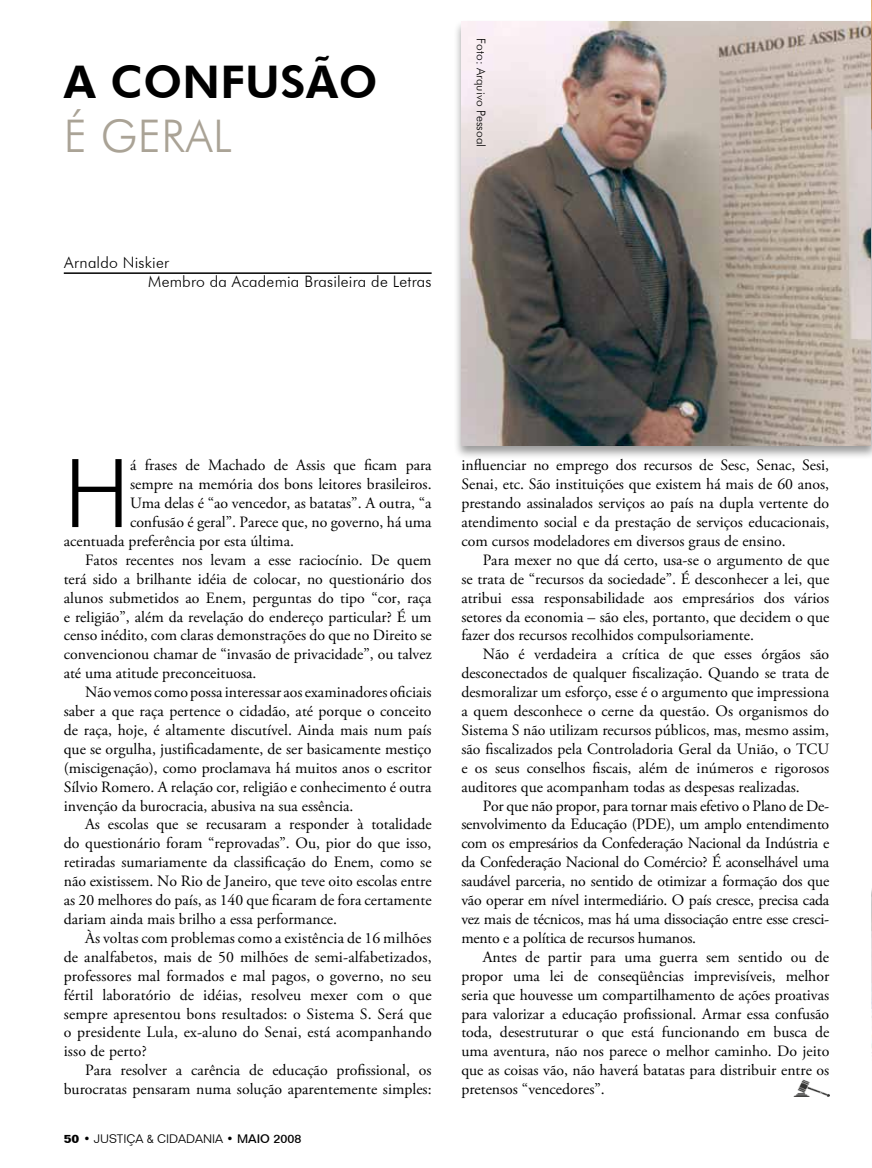
<style>
.page{position:relative;width:872px;height:1168px;background:#fff}
.page>*{position:absolute;margin:0;border:0;box-sizing:border-box;transform-origin:0 0}
.t1{font:300 95.1px "Futura BT";color:#000}
.t2{font:800 45px "Futura BT";letter-spacing:.01em;color:#000}
.t3{font:300 45px "Futura BT";letter-spacing:.01em;color:#aaa396}
.t4{font:15.75px/18.9px "Adobe Garamond Pro";color:#000;text-align:justify}
.t5{font:300 15.75px/18.9px "Futura BT";letter-spacing:.015em;color:#000}
.t6{font:300 12px "Folio BT";color:#000}
.t7{font:300 12px "Futura BT";color:#000}
.s1{font-weight:700}
.s2{font-weight:500}
</style>
<div class="page">
<hr style="left:64px;top:272px;width:368px;height:2px;background:#000">
<div style="left:453px;top:19px;width:419px;height:441px;background:#000;opacity:.4"></div>
<img style="left:461px;top:21px;width:410px;height:424px">
<img style="left:794px;top:1079px;width:35px;height:18px">
<img style="left:871px;top:0;width:1px;height:1053px">
<hr style="left:871px;top:19px;width:1px;height:441px;background:#000;opacity:.4">
<img style="left:871px;top:21px;width:1px;height:424px">
<h2 class="t2" style="left:64px;top:55px;width:315px">A CONFUSÃO</h2>
<h2 class="t3" style="left:64px;top:109px;width:169px">é GERAL</h2>
<p class="t5" style="left:148px;top:253px;width:285px;text-indent:-84px">Arnaldo Niskier<br>Membro da Academia Brasileira de Letras</p>
<p class="t7" style="left:488px;top:38px;width:110px;rotate:90deg">Foto: Arquivo Pessoal</p>
<h1 class="t1" style="left:64px;top:435px;width:68px">H</h1>
<p class="t4" style="left:130px;top:456px;width:303px">á frases de Machado de Assis que ficam para</p>
<p class="t4" style="left:130px;top:475px;width:303px">sempre na memória dos bons leitores brasileiros.</p>
<p class="t4" style="left:130px;top:494px;width:303px">Uma delas é “ao vencedor, as batatas”. A outra, “a</p>
<p class="t4" style="left:130px;top:513px;width:303px">confusão é geral”. Parece que, no governo, há uma</p>
<p class="t4" style="left:64px;top:532px;width:232px">acentuada preferência por esta última.</p>
<p class="t4" style="left:85px;top:551px;width:348px">Fatos recentes nos levam a esse raciocínio. De quem</p>
<p class="t4" style="left:64px;top:570px;width:369px">terá sido a brilhante idéia de colocar, no questionário dos</p>
<p class="t4" style="left:64px;top:589px;width:369px">alunos submetidos ao Enem, perguntas do tipo “cor, raça</p>
<p class="t4" style="left:64px;top:608px;width:369px">e religião”, além da revelação do endereço particular? É um</p>
<p class="t4" style="left:64px;top:627px;width:369px">censo inédito, com claras demonstrações do que no Direito se</p>
<p class="t4" style="left:64px;top:645px;width:369px">convencionou chamar de “invasão de privacidade”, ou talvez</p>
<p class="t4" style="left:64px;top:664px;width:194px">até uma atitude preconceituosa.</p>
<p class="t4" style="left:85px;top:683px;width:348px">Não vemos como possa interessar aos examinadores oficiais</p>
<p class="t4" style="left:64px;top:702px;width:369px">saber a que raça pertence o cidadão, até porque o conceito</p>
<p class="t4" style="left:64px;top:721px;width:369px">de raça, hoje, é altamente discutível. Ainda mais num país</p>
<p class="t4" style="left:64px;top:740px;width:369px">que se orgulha, justificadamente, de ser basicamente mestiço</p>
<p class="t4" style="left:64px;top:759px;width:369px">(miscigenação), como proclamava há muitos anos o escritor</p>
<p class="t4" style="left:64px;top:778px;width:369px">Sílvio Romero. A relação cor, religião e conhecimento é outra</p>
<p class="t4" style="left:64px;top:797px;width:291px">invenção da burocracia, abusiva na sua essência.</p>
<p class="t4" style="left:85px;top:816px;width:348px">As escolas que se recusaram a responder à totalidade</p>
<p class="t4" style="left:64px;top:834px;width:369px">do questionário foram “reprovadas”. Ou, pior do que isso,</p>
<p class="t4" style="left:64px;top:853px;width:369px">retiradas sumariamente da classificação do Enem, como se</p>
<p class="t4" style="left:64px;top:872px;width:369px">não existissem. No Rio de Janeiro, que teve oito escolas entre</p>
<p class="t4" style="left:64px;top:891px;width:369px">as 20 melhores do país, as 140 que ficaram de fora certamente</p>
<p class="t4" style="left:64px;top:910px;width:275px">dariam ainda mais brilho a essa performance.</p>
<p class="t4" style="left:85px;top:929px;width:348px">Às voltas com problemas como a existência de 16 milhões</p>
<p class="t4" style="left:64px;top:948px;width:369px">de analfabetos, mais de 50 milhões de semi-alfabetizados,</p>
<p class="t4" style="left:64px;top:967px;width:369px">professores mal formados e mal pagos, o governo, no seu</p>
<p class="t4" style="left:64px;top:986px;width:369px">fértil laboratório de idéias, resolveu mexer com o que</p>
<p class="t4" style="left:64px;top:1005px;width:369px">sempre apresentou bons resultados: o Sistema S. Será que</p>
<p class="t4" style="left:64px;top:1023px;width:369px">o presidente Lula, ex-aluno do Senai, está acompanhando</p>
<p class="t4" style="left:64px;top:1042px;width:85px">isso de perto?</p>
<p class="t4" style="left:85px;top:1061px;width:348px">Para resolver a carência de educação profissional, os</p>
<p class="t4" style="left:64px;top:1080px;width:369px">burocratas pensaram numa solução aparentemente simples:</p>
<p class="t6" style="left:64px;top:1131px;width:239px"><span class="s1">50</span> • JUSTIÇA &amp; CIDADANIA • <span class="s2">MAIO 2008</span></p>
<p class="t4" style="left:461px;top:456px;width:369px">influenciar no emprego dos recursos de Sesc, Senac, Sesi, Senai, etc. São instituições que existem há mais de 60 anos, prestando assinalados serviços ao país na dupla vertente do atendimento social e da prestação de serviços educacionais, com cursos modeladores em diversos graus de ensino.</p>
<p class="t4" style="left:461px;top:551px;width:369px;text-indent:21px">Para mexer no que dá certo, usa-se o argumento de que se trata de “recursos da sociedade”. É desconhecer a lei, que atribui essa responsabilidade aos empresários dos vários setores da economia – são eles, portanto, que decidem o que fazer dos recursos recolhidos compulsoriamente.</p>
<p class="t4" style="left:461px;top:645px;width:369px;text-indent:21px">Não é verdadeira a crítica de que esses órgãos são desconectados de qualquer fiscalização. Quando se trata de desmoralizar um esforço, esse é o argumento que impressiona a quem desconhece o cerne da questão. Os organismos do Sistema S não utilizam recursos públicos, mas, mesmo assim, são fiscalizados pela Controladoria Geral da União, o TCU e os seus conselhos fiscais, além de inúmeros e rigorosos auditores que acompanham todas as despesas realizadas.</p>
<p class="t4" style="left:461px;top:797px;width:369px;text-indent:21px">Por que não propor, para tornar mais efetivo o Plano de De&shy;senvolvimento da Educação (PDE), um amplo entendimento com os empresários da Confederação Nacional da Indústria e da Confederação Nacional do Comércio? É aconselhável uma saudável parceria, no sentido de otimizar a formação dos que vão operar em nível intermediário. O país cresce, precisa cada vez mais de técnicos, mas há uma dissociação entre esse cresci&shy;mento e a política de recursos humanos.</p>
<p class="t4" style="left:461px;top:948px;width:369px;text-indent:21px">Antes de partir para uma guerra sem sentido ou de propor uma lei de conseqüências imprevisíveis, melhor seria que houvesse um compartilhamento de ações proativas para valorizar a educação profissional. Armar essa confusão toda, desestruturar o que está funcionando em busca de uma aventura, não nos parece o melhor caminho. Do jeito que as coisas vão, não haverá batatas para distribuir entre os pretensos “vencedores”.</p>
</div>
